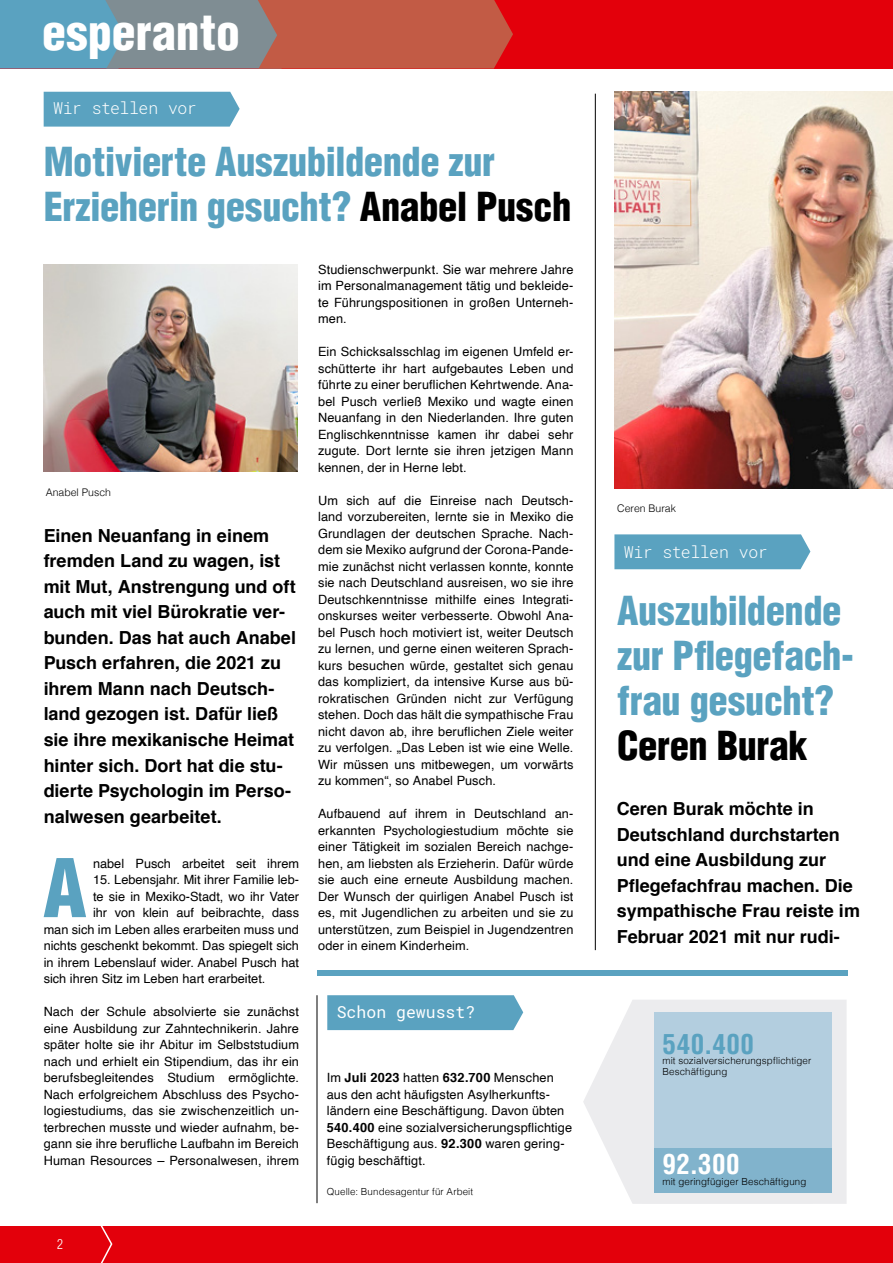
<style>
.page{position:relative;width:893px;height:1263px;background:#fff}
.page>*{position:absolute;margin:0;border:0;box-sizing:border-box;transform-origin:0 0}
.t1{font:900 condensed 78.75px "Helvetica";color:#5aa2c0}
.t2{font:900 condensed 47.7px "Helvetica";letter-spacing:.005em;color:#fff}
.t3{font:900 condensed 39px/45px "Helvetica";letter-spacing:-.01em;color:#5aa2c0}
.t4{font:900 condensed 39px "Helvetica";letter-spacing:-.01em;color:#000}
.t5{font:700 condensed 27px "Helvetica";letter-spacing:.02em;color:#5aa2c0}
.t6{font:700 condensed 27px "Helvetica";color:#fff}
.t7{font:700 18px/25.5px "Helvetica";color:#000}
.t8{font:300 16.5px "Roboto Mono";letter-spacing:-.03em;color:#fff}
.t9{font:16.5px "Roboto Mono";color:#fff}
.t10{font:300 condensed 13.5px "Helvetica";color:#fff}
.t11{font:12.75px/16.5px "Helvetica";letter-spacing:.005em;color:#000;text-align:justify}
.t12{font:300 10.5px "Helvetica";color:#000}
.t13{font:300 9.75px/10.5px "Helvetica";letter-spacing:.01em;color:#000}
.s1{color:#000}
.s2{font-weight:700}
</style>
<div class="page">
<img style="left:614px;top:92px;width:279px;height:396px">
<div style="left:0;top:0;width:893px;height:69px;background:#e3000b"></div>
<svg style="left:0;top:0;width:513px;height:69px;background:#977776"></svg>
<div style="left:614px;top:534px;width:196px;height:35px;background:#5aa2c0"></div>
<div style="left:44px;top:92px;width:196px;height:35px;background:#5aa2c0"></div>
<img style="left:44px;top:264px;width:254px;height:208px">
<hr style="left:595px;top:94px;width:1px;height:856px;background:#000">
<div style="left:0;top:1227px;width:893px;height:36px;background:#e3000b"></div>
<svg style="left:100px;top:1227px;width:13px;height:36px"></svg>
<svg style="left:583px;top:1000px;width:264px;height:204px;fill:#ececee"></svg>
<div style="left:327px;top:995px;width:196px;height:35px;background:#5aa2c0"></div>
<div style="left:317px;top:970px;width:531px;height:6px;background:#5aa2c0"></div>
<div style="left:654px;top:1013px;width:178px;height:151px;background:#b3cedf"></div>
<div style="left:654px;top:1148px;width:178px;height:44px;background:#81b3cc"></div>
<hr style="left:317px;top:995px;width:1px;height:208px;background:#000">
<h2 class="t2" style="left:42px;top:3px;width:199px">esperanto</h2>
<p class="t8" style="left:53px;top:97px;width:145px">Wir stellen vor</p>
<h3 class="t3" style="left:44px;top:138px;width:529px">Motivierte Auszubildende zur<br>Erzieherin gesucht? <span class="s1">Anabel Pusch</span></h3>
<p class="t12" style="left:46px;top:483px;width:67px">Anabel Pusch</p>
<p class="t7" style="left:44px;top:523px;width:254px">Einen Neuanfang in einem fremden Land zu wagen, ist mit Mut, Anstrengung und oft auch mit viel Bürokratie ver&shy;bunden. Das hat auch Anabel<br>Pusch erfahren, die 2021 zu ihrem Mann nach Deutsch&shy;land gezogen ist. Dafür ließ sie ihre mexikanische Heimat hinter sich. Dort hat die stu&shy;dierte Psychologin im Perso&shy;nalwesen gearbeitet.</p>
<h1 class="t1" style="left:43px;top:839px;width:45px">A</h1>
<p class="t11" style="left:93px;top:855px;width:207px">nabel Pusch arbeitet seit ihrem</p>
<p class="t11" style="left:93px;top:872px;width:207px">15. Lebensjahr. Mit ihrer Familie leb-</p>
<p class="t11" style="left:93px;top:888px;width:207px">te sie in Mexiko-Stadt, wo ihr Vater</p>
<p class="t11" style="left:93px;top:905px;width:207px">ihr von klein auf beibrachte, dass</p>
<p class="t11" style="left:44px;top:921px;width:257px">man sich im Leben alles erarbeiten muss und</p>
<p class="t11" style="left:44px;top:938px;width:257px">nichts geschenkt bekommt. Das spiegelt sich</p>
<p class="t11" style="left:44px;top:954px;width:257px">in ihrem Lebenslauf wider. Anabel Pusch hat</p>
<p class="t11" style="left:44px;top:971px;width:223px">sich ihren Sitz im Leben hart erarbeitet.</p>
<p class="t11" style="left:44px;top:1004px;width:257px">Nach der Schule absolvierte sie zunächst eine Ausbildung zur Zahntechnikerin. Jahre später holte sie ihr Abitur im Selbststudium nach und erhielt ein Stipendium, das ihr ein berufsbegleitendes Studium ermöglichte.<br>Nach erfolgreichem Abschluss des Psycho&shy;logiestudiums, das sie zwischenzeitlich un&shy;terbrechen musste und wieder aufnahm, be&shy;gann sie ihre berufliche Laufbahn im Bereich Human Resources – Personalwesen, ihrem</p>
<p class="t10" style="left:57px;top:1236px;width:7px">2</p>
<p class="t11" style="left:318px;top:261px;width:257px">Studienschwerpunkt. Sie war mehrere Jahre im Personalmanagement tätig und bekleide&shy;te Führungspositionen in großen Unterneh&shy;men.</p>
<p class="t11" style="left:318px;top:344px;width:257px">Ein Schicksalsschlag im eigenen Umfeld er&shy;schütterte ihr hart aufgebautes Leben und führte zu einer beruflichen Kehrtwende. Ana&shy;bel Pusch verließ Mexiko und wagte einen Neuanfang in den Niederlanden. Ihre guten Englischkenntnisse kamen ihr dabei sehr zugute. Dort lernte sie ihren jetzigen Mann kennen, der in Herne lebt.</p>
<p class="t11" style="left:318px;top:492px;width:257px">Um sich auf die Einreise nach Deutsch&shy;land vorzubereiten, lernte sie in Mexiko die Grundlagen der deutschen Sprache. Nach&shy;dem sie Mexiko aufgrund der Corona-Pande&shy;mie zunächst nicht verlassen konnte, konnte sie nach Deutschland ausreisen, wo sie ihre Deutschkenntnisse mithilfe eines Integrati&shy;onskurses weiter verbesserte. Obwohl Ana&shy;bel Pusch hoch motiviert ist, weiter Deutsch zu lernen, und gerne einen weiteren Sprach&shy;kurs besuchen würde, gestaltet sich genau das kompliziert, da intensive Kurse aus bü&shy;rokratischen Gründen nicht zur Verfügung stehen. Doch das hält die sympathische Frau nicht davon ab, ihre beruflichen Ziele weiter zu verfolgen. „Das Leben ist wie eine Welle.<br>Wir müssen uns mitbewegen, um vorwärts zu kommen“, so Anabel Pusch.</p>
<p class="t11" style="left:318px;top:806px;width:257px">Aufbauend auf ihrem in Deutschland an&shy;erkannten Psychologiestudium möchte sie einer Tätigkeit im sozialen Bereich nachge&shy;hen, am liebsten als Erzieherin. Dafür würde sie auch eine erneute Ausbildung machen.<br>Der Wunsch der quirligen Anabel Pusch ist es, mit Jugendlichen zu arbeiten und sie zu unterstützen, zum Beispiel in Jugendzentren oder in einem Kinderheim.</p>
<p class="t9" style="left:337px;top:1000px;width:140px">Schon gewusst?</p>
<p class="t11" style="left:327px;top:1070px;width:247px;text-align:left">Im <span class="s2">Juli 2023</span> hatten <span class="s2">632.700</span> Menschen aus den acht häufigsten Asylherkunfts&shy;ländern eine Beschäftigung. Davon übten <span class="s2">540.400</span> eine sozialversicherungspflichtige Beschäftigung aus. <span class="s2">92.300</span> waren gering&shy;fügig beschäftigt.</p>
<p class="t13" style="left:327px;top:1185px;width:148px">Quelle: Bundesagentur für Arbeit</p>
<p class="t12" style="left:617px;top:499px;width:60px">Ceren Burak</p>
<p class="t8" style="left:624px;top:540px;width:145px">Wir stellen vor</p>
<h3 class="t3" style="left:617px;top:587px;width:238px">Auszubildende zur Pflegefach&shy;frau gesucht?</h3>
<h3 class="t4" style="left:617px;top:721px;width:192px">Ceren Burak</h3>
<h3 class="t7" style="left:617px;top:796px;width:245px">Ceren Burak möchte in<br>Deutschland durchstarten und eine Ausbildung zur<br>Pflegefachfrau machen. Die sympathische Frau reiste im<br>Februar 2021 mit nur rudi-</h3>
<h3 class="t5" style="left:662px;top:1027px;width:93px">540.400</h3>
<p class="t13" style="left:662px;top:1055px;width:150px">mit sozialversicherungspflichtiger<br>Beschäftigung</p>
<h3 class="t6" style="left:662px;top:1148px;width:79px">92.300</h3>
<p class="t13" style="left:662px;top:1175px;width:145px">mit geringfügiger Beschäftigung</p>
</div>
